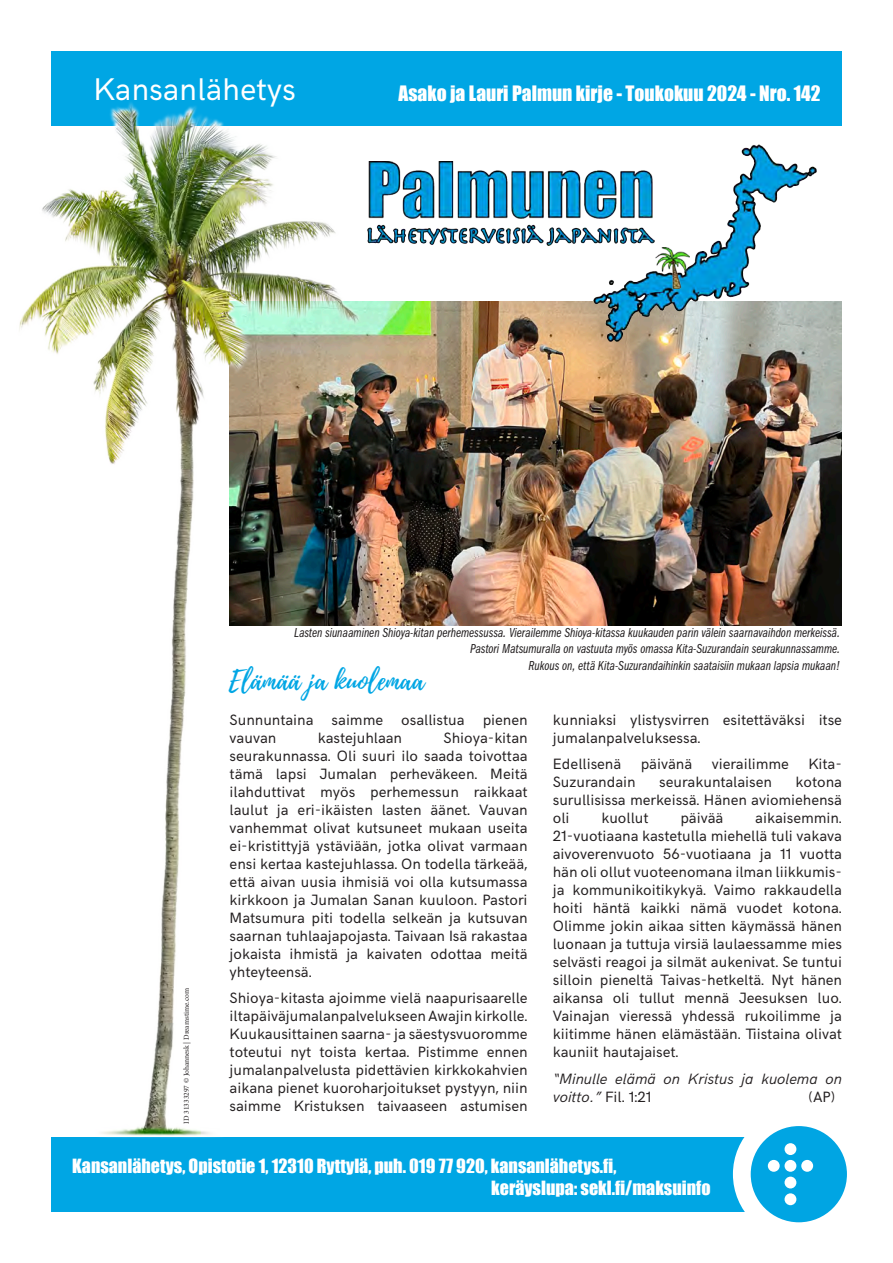
<style>
.page{position:relative;width:893px;height:1263px;background:#fff}
.page>*{position:absolute;margin:0;border:0;box-sizing:border-box;transform-origin:0 0}
.t1{font:31.5px "HK Grotesk";color:#fff}
.t2{font:27px "Playlist Script";color:#00a6e4}
.t3{font:19.5px "Impact";color:#fff}
.t4{font:18px "Impact";color:#fff}
.t5{font:15px/18px "HK Grotesk";color:#231f20;text-align:justify}
.t6{font:italic 15px/18px "HK Grotesk";color:#231f20}
.t7{font:13.5px/16.2px "Franklin Gothic URW Com Boo Ita";color:#231f20;text-align:right}
.t8{font:7.5px "Minion Pro";color:#231f20}
.s1{font-style:normal}
</style>
<div class="page">
<img style="left:363px;top:302px;width:479px;height:323px">
<div style="left:51px;top:1137px;width:791px;height:75px;background:#00a6e4"></div>
<div style="left:51px;top:51px;width:791px;height:74px;background:#00a6e4"></div>
<img style="left:593px;top:145px;width:223px;height:196px">
<img style="left:656px;top:248px;width:34px;height:41px">
<img style="left:367px;top:162px;width:288px;height:83px">
<div style="left:733px;top:1108px;width:132px;height:132px;background:#fff;border-radius:50%"></div>
<div style="left:751px;top:1126px;width:96px;height:96px;background:#00a5e3;border-radius:50%"></div>
<div style="left:784px;top:1143px;width:12px;height:12px;background:#fff;border-radius:50%"></div>
<div style="left:784px;top:1160px;width:12px;height:12px;background:#fff;border-radius:50%"></div>
<div style="left:784px;top:1176px;width:12px;height:12px;background:#fff;border-radius:50%"></div>
<div style="left:801px;top:1160px;width:12px;height:12px;background:#fff;border-radius:50%"></div>
<div style="left:768px;top:1160px;width:12px;height:12px;background:#fff;border-radius:50%"></div>
<div style="left:784px;top:1193px;width:12px;height:12px;background:#fff;border-radius:50%"></div>
<img style="left:19px;top:102px;width:344px;height:1036px">
<img style="left:72px;top:132px;width:294px;height:170px">
<p class="t1" style="left:94px;top:65px;width:204px">Kansanlähetys</p>
<p class="t3" style="left:399px;top:78px;width:424px">Asako ja Lauri Palmun kirje - Toukokuu 2024 - Nro. 142</p>
<p class="t8" style="left:181px;top:1124px;width:137px;rotate:-90deg">ID 31333297 © Johannesk | Dreamstime.com</p>
<p class="t7" style="left:294px;top:625px;width:547px">Lasten siunaaminen Shioya-kitan perhemessussa. Vierailemme Shioya-kitassa kuukauden parin välein saarnavaihdon merkeissä.<br>Pastori Matsumuralla on vastuuta myös omassa Kita-Suzurandain seurakunnassamme.<br>Rukous on, että Kita-Suzurandaihinkin saataisiin mukaan lapsia mukaan!</p>
<p class="t2" style="left:229px;top:662px;width:197px">Elämää ja kuolemaa</p>
<p class="t5" style="left:230px;top:709px;width:299px">Sunnuntaina saimme osallistua pienen vauvan</p>
<p class="t5" style="left:230px;top:727px;width:299px;text-indent:214px">Shioya-kitan seurakunnassa. Oli suuri ilo saada toivottaa tämä lapsi Jumalan perheväkeen. Meitä ilahduttivat myös perhemessun raikkaat laulut ja eri-ikäisten lasten äänet. Vauvan vanhemmat olivat kutsuneet mukaan useita ei-kristittyjä ystäviään, jotka olivat varmaan ensi kertaa kastejuhlassa. On todella tärkeää, että aivan uusia ihmisiä voi olla kutsumassa kirkkoon ja Jumalan Sanan kuuloon. Pastori Matsumura piti todella selkeän ja kutsuvan saarnan tuhlaajapojasta. Taivaan Isä rakastaa jokaista ihmistä ja kaivaten odottaa meitä yhteyteensä.</p>
<p class="t5" style="left:230px;top:988px;width:299px">Shioya-kitasta ajoimme vielä naapurisaarelle iltapäiväjumalanpalvelukseen Awajin kirkolle.<br>Kuukausittainen saarna- ja säestysvuoromme toteutui nyt toista kertaa. Pistimme ennen jumalanpalvelusta pidettävien kirkkokahvien aikana pienet kuoroharjoitukset pystyyn, niin saimme Kristuksen taivaaseen astumisen</p>
<p class="t5" style="left:318px;top:727px;width:86px">kastejuhlaan</p>
<p class="t5" style="left:553px;top:709px;width:291px">kunniaksi ylistysvirren esitettäväksi itse jumalanpalveluksessa.</p>
<p class="t5" style="left:553px;top:754px;width:70px">Edellisenä</p>
<p class="t5" style="left:641px;top:754px;width:53px">päivänä</p>
<p class="t5" style="left:712px;top:754px;width:79px">vierailimme</p>
<p class="t5" style="left:808px;top:754px;width:35px">Kita-</p>
<p class="t5" style="left:553px;top:772px;width:84px">Suzurandain</p>
<p class="t5" style="left:659px;top:772px;width:114px">seurakuntalaisen</p>
<p class="t5" style="left:553px;top:772px;width:291px;text-indent:243px">kotona surullisissa merkeissä. Hänen aviomiehensä oli</p>
<p class="t5" style="left:553px;top:808px;width:291px;text-indent:202px">aikaisemmin.<br>21-vuotiaana kastetulla miehellä tuli vakava aivoverenvuoto 56-vuotiaana ja 11 vuotta hän oli ollut vuoteenomana ilman liikkumis&shy;ja kommunikoitikykyä. Vaimo rakkaudella hoiti häntä kaikki nämä vuodet kotona.<br>Olimme jokin aikaa sitten käymässä hänen luonaan ja tuttuja virsiä laulaessamme mies selvästi reagoi ja silmät aukenivat. Se tuntui silloin pieneltä Taivas-hetkeltä. Nyt hänen aikansa oli tullut mennä Jeesuksen luo.<br>Vainajan vieressä yhdessä rukoilimme ja kiitimme hänen elämästään. Tiistaina olivat kauniit hautajaiset.</p>
<p class="t6" style="left:553px;top:1068px;width:291px">“Minulle elämä on Kristus ja kuolema on voitto.” <span class="s1">Fil. 1:21</span></p>
<p class="t5" style="left:601px;top:808px;width:49px">kuollut</p>
<p class="t5" style="left:680px;top:808px;width:45px">päivää</p>
<p class="t5" style="left:808px;top:1086px;width:28px">(AP)</p>
<p class="t4" style="left:72px;top:1152px;width:546px">Kansanlähetys, Opistotie 1, 12310 Ryttylä, puh. 019 77 920, kansanlähetys.fi,</p>
<p class="t4" style="left:491px;top:1174px;width:221px">keräyslupa: sekl.fi/maksuinfo</p>
</div>
